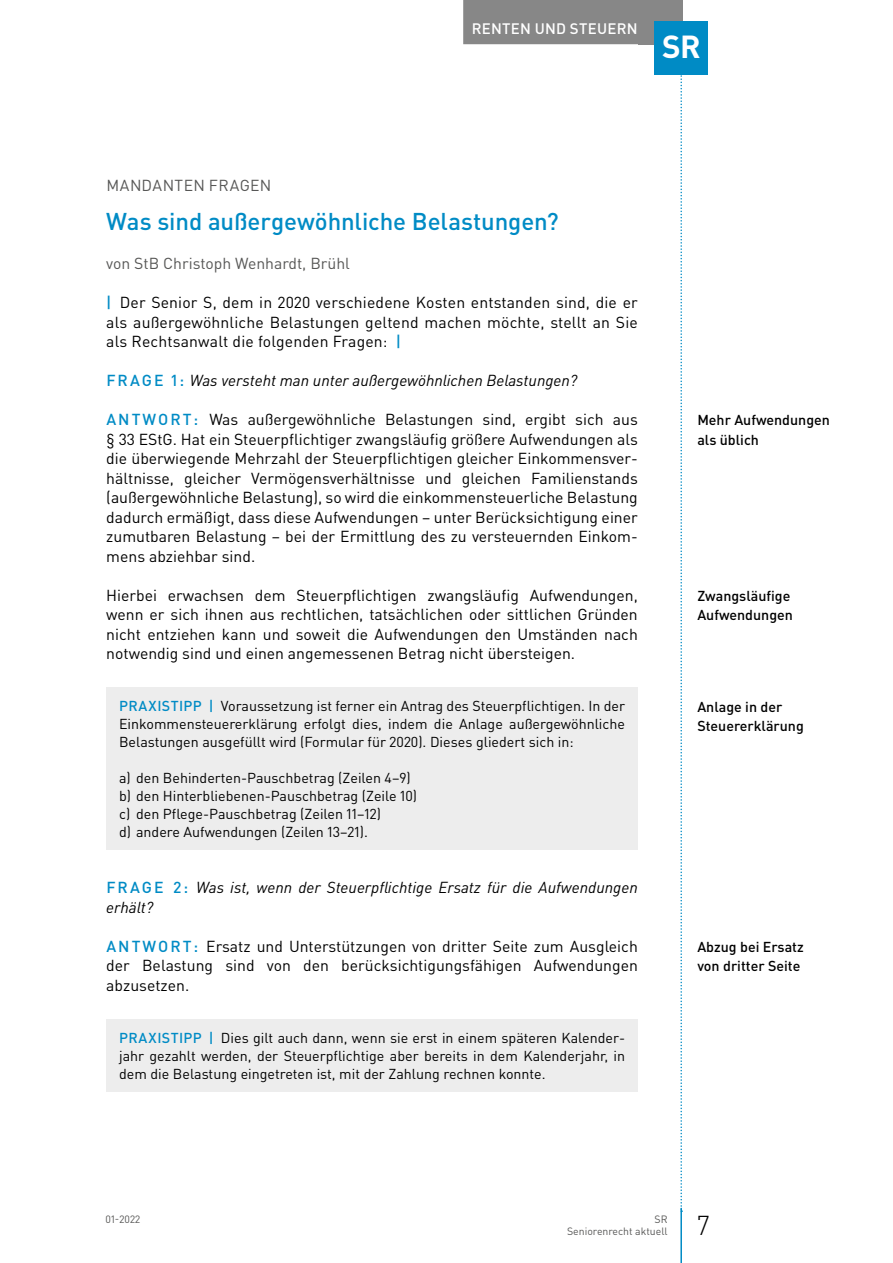
<style>
.page{position:relative;width:893px;height:1263px;background:#fff}
.page>*{position:absolute;margin:0;border:0;box-sizing:border-box;transform-origin:0 0}
.t1{font:700 31.5px "DIN Pro";color:#fff}
.t2{font:300 27px "DIN Pro";color:#000}
.t3{font:500 24px "DIN Pro";letter-spacing:-.005em;color:#008bc5}
.t4{font:15.75px/19.5px "DIN Pro";color:#000;text-align:justify}
.t5{font:italic 15.75px/19.5px "DIN Pro";color:#000}
.t6{font:15.75px "DIN Pro";color:#575756}
.t7{font:15.75px "DIN Pro";letter-spacing:.025em;color:#575756}
.t8{font:500 15px "DIN Pro";letter-spacing:.015em;color:#fff}
.t9{font:14.25px/18px "DIN Pro";color:#000;text-align:justify}
.t10{font:500 14.25px/19.5px "DIN Pro";color:#000}
.t11{font:10.5px/12.8px "DIN Pro";color:#575756;text-align:right}
.s1{font-weight:500;color:#008bc5}
.s2{font-weight:500;font-style:normal;color:#008bc5}
</style>
<div class="page">
<svg style="left:680px;top:74px;width:2px;height:1134px"></svg>
<div style="left:638px;top:0;width:44px;height:44px;background:#878787"></div>
<hr style="left:680px;top:1208px;width:2px;height:55px;background:#008bc5">
<div style="left:463px;top:0;width:183px;height:44px;background:#878787"></div>
<div style="left:655px;top:21px;width:53px;height:53px;background:#008bc5"></div>
<div style="left:106px;top:687px;width:532px;height:163px;background:#ededed"></div>
<div style="left:106px;top:1019px;width:532px;height:72px;background:#ededed"></div>
<p class="t8" style="left:472px;top:18px;width:168px">Renten und Steuern</p>
<h1 class="t1" style="left:662px;top:26px;width:40px">SR</h1>
<p class="t7" style="left:106px;top:175px;width:166px">MANDANTEN FRAGEN</p>
<h3 class="t3" style="left:106px;top:205px;width:454px">Was sind außergewöhnliche Belastungen?</h3>
<p class="t6" style="left:106px;top:253px;width:245px">von StB Christoph Wenhardt, Brühl</p>
<p class="t4" style="left:106px;top:292px;width:533px"><span class="s1">|</span> Der Senior S, dem in 2020 verschiedene Kosten entstanden sind, die er als außergewöhnliche Belastungen geltend machen möchte, stellt an Sie als Rechtsanwalt die folgenden Fragen: <span class="s1">|</span></p>
<p class="t5" style="left:106px;top:371px;width:473px"><span class="s2">FRAGE 1:</span> Was versteht man unter außergewöhnlichen Belastungen?</p>
<p class="t4" style="left:106px;top:409px;width:533px"><span class="s1">ANTWORT :</span> Was außergewöhnliche Belastungen sind, ergibt sich aus § 33 EStG. Hat ein Steuerpflichtiger zwangsläufig größere Aufwendungen als die überwiegende Mehrzahl der Steuerpflichtigen gleicher Einkommensver&shy;hältnisse, gleicher Vermögensverhältnisse und gleichen Familienstands (außergewöhnliche Belastung), so wird die einkommensteuerliche Belastung dadurch ermäßigt, dass diese Aufwendungen – unter Berücksichtigung einer zumutbaren Belastung – bei der Ermittlung des zu versteuernden Einkom&shy;mens abziehbar sind.</p>
<p class="t4" style="left:106px;top:585px;width:533px">Hierbei erwachsen dem Steuerpflichtigen zwangsläufig Aufwendungen, wenn er sich ihnen aus rechtlichen, tatsächlichen oder sittlichen Gründen nicht entziehen kann und soweit die Aufwendungen den Umständen nach notwendig sind und einen angemessenen Betrag nicht übersteigen.</p>
<p class="t9" style="left:119px;top:696px;width:508px"><span class="s1">PRAXISTIPP |</span> Voraussetzung ist ferner ein Antrag des Steuerpflichtigen. In der Einkommensteuererklärung erfolgt dies, indem die Anlage außergewöhnliche Belastungen ausgefüllt wird (Formular für 2020). Dieses gliedert sich in:</p>
<p class="t9" style="left:119px;top:768px;width:300px;text-align:left">a) den Behinderten-Pauschbetrag (Zeilen 4–9) b) den Hinterbliebenen-Pauschbetrag (Zeile 10) c) den Pflege-Pauschbetrag (Zeilen 11–12)<br>d) andere Aufwendungen (Zeilen 13–21).</p>
<p class="t5" style="left:106px;top:878px;width:533px"><span class="s2">FRAGE 2:</span> Was ist, wenn der Steuerpflichtige Ersatz für die Aufwendungen erhält?</p>
<p class="t4" style="left:106px;top:936px;width:533px"><span class="s1">ANT WORT :</span> Ersatz und Unterstützungen von dritter Seite zum Ausgleich der Belastung sind von den berücksichtigungsfähigen Aufwendungen abzusetzen.</p>
<p class="t9" style="left:119px;top:1028px;width:508px"><span class="s1">PRAXISTIPP |</span> Dies gilt auch dann, wenn sie erst in einem späteren Kalender&shy;jahr gezahlt werden, der Steuerpflichtige aber bereits in dem Kalenderjahr, in dem die Belastung eingetreten ist, mit der Zahlung rechnen konnte.</p>
<p class="t10" style="left:697px;top:410px;width:134px">Mehr Aufwendungen als üblich</p>
<p class="t10" style="left:697px;top:585px;width:97px">Zwangsläufige<br>Aufwendungen</p>
<p class="t10" style="left:697px;top:696px;width:108px">Anlage in der<br>Steuererklärung</p>
<p class="t10" style="left:697px;top:936px;width:108px">Abzug bei Ersatz von dritter Seite</p>
<p class="t11" style="left:106px;top:1212px;width:36px">01-2022</p>
<p class="t11" style="left:567px;top:1212px;width:102px">SR<br>Seniorenrecht aktuell</p>
<h2 class="t2" style="left:697px;top:1207px;width:14px">7</h2>
</div>
